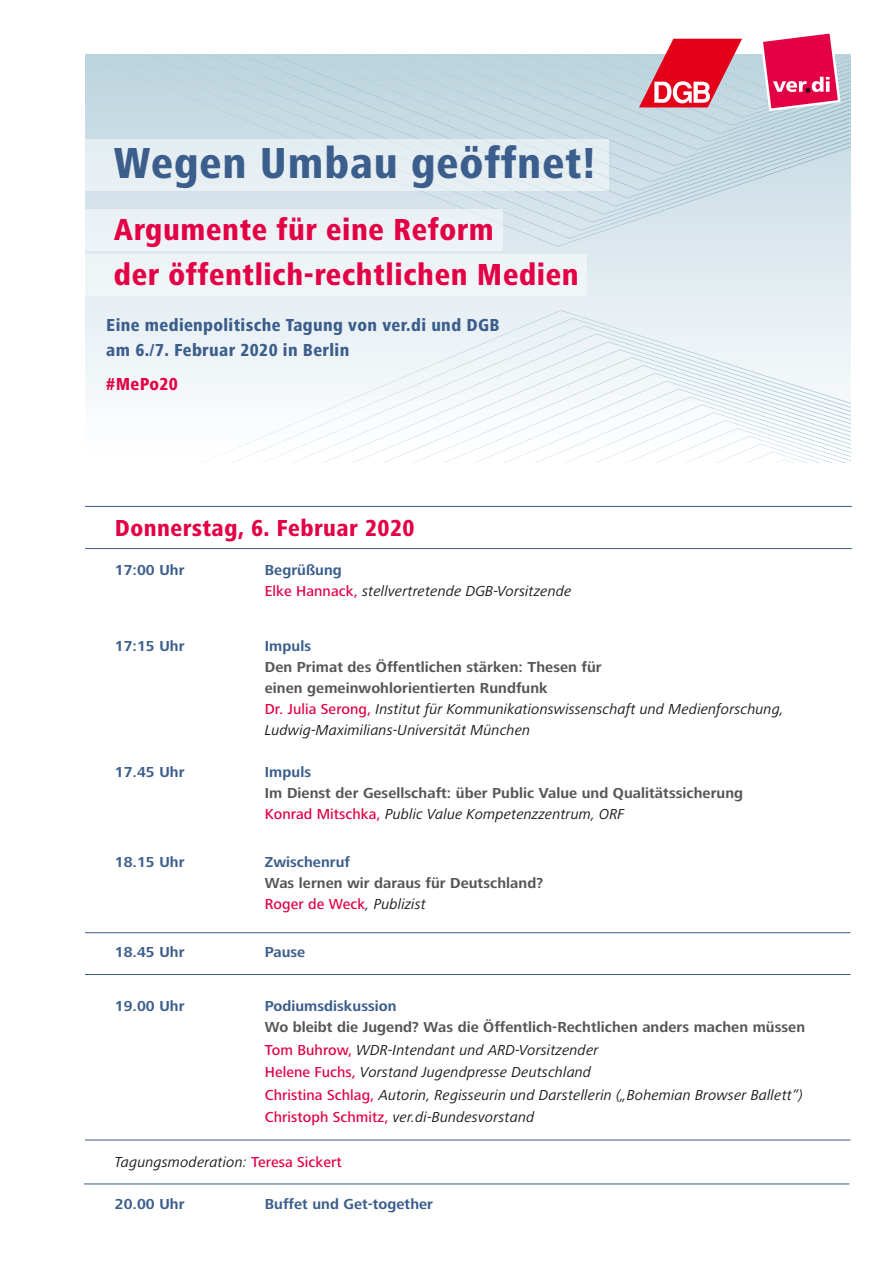
<style>
.page{position:relative;width:893px;height:1263px;background:#fff}
.page>*{position:absolute;margin:0;border:0;box-sizing:border-box;transform-origin:0 0}
.t1{font:800 condensed 45px "Frutiger Next LT";letter-spacing:.02em;color:#3b5e8c}
.t2{font:800 condensed 31.5px/45px "Frutiger Next LT";letter-spacing:.02em;color:#e30045}
.t3{font:800 condensed 24px "Frutiger Next LT";letter-spacing:.02em;color:#e30045}
.t4{font:800 condensed 18px/25.5px "Frutiger Next LT";letter-spacing:.02em;color:#3b5e8c}
.t5{font:800 condensed 18px "Frutiger Next LT";letter-spacing:.02em;color:#e30045}
.t6{font:italic 15px/21px "Frutiger Next LT";letter-spacing:.005em;color:#1a1a18}
.t7{font:700 15px/21px "Frutiger Next LT";letter-spacing:.005em;color:#565656}
.t8{font:700 15px "Frutiger Next LT";letter-spacing:.005em;color:#3b5e8c}
.s1{font-weight:700;font-style:normal;color:#3b5e8c}
.s2{font-weight:500;font-style:normal;color:#e30045}
.s3{font-weight:700;font-style:normal;color:#565656}
.s4{font-weight:500;color:#e30045}
.s5{font-weight:400;font-style:italic;color:#1a1a18}
</style>
<div class="page">
<div style="left:85px;top:54px;width:765px;height:403px;background:#e3edf1"></div>
<svg style="left:85px;top:54px;width:765px;height:193px"></svg>
<svg style="left:85px;top:310px;width:765px;height:152px;fill:#f1f6f8"></svg>
<hr style="left:85px;top:506px;width:767px;height:1px;background:#3b5e8c">
<hr style="left:85px;top:548px;width:767px;height:1px;background:#3b5e8c">
<svg style="left:441px;top:33px;width:409px;height:117px;background:#d1b7c6"></svg>
<hr style="left:85px;top:932px;width:765px;height:1px;background:#3b5e8c">
<hr style="left:85px;top:974px;width:765px;height:1px;background:#3b5e8c">
<hr style="left:85px;top:1140px;width:765px;height:1px;background:#3b5e8c">
<hr style="left:84px;top:1183px;width:765px;height:1px;background:#3b5e8c">
<div style="left:85px;top:140px;width:523px;height:51px;background:#e6eef2"></div>
<div style="left:85px;top:209px;width:418px;height:42px;background:#ecf2f5"></div>
<div style="left:85px;top:254px;width:502px;height:41px;background:#eff5f7"></div>
<h1 class="t1" style="left:113px;top:138px;width:484px">Wegen Umbau geöffnet!</h1>
<h2 class="t2" style="left:114px;top:207px;width:466px">Argumente für eine Reform<br>der öffentlich-rechtlichen Medien</h2>
<p class="t4" style="left:106px;top:312px;width:395px">Eine medienpolitische Tagung von ver.di und DGB am 6./7. Februar 2020 in Berlin</p>
<p class="t5" style="left:106px;top:374px;width:73px">#MePo20</p>
<h3 class="t3" style="left:115px;top:515px;width:301px">Donnerstag, 6. Februar 2020</h3>
<p class="t8" style="left:115px;top:562px;width:71px">17:00 Uhr</p>
<p class="t6" style="left:265px;top:560px;width:308px"><span class="s1">Begrüßung<br></span><span class="s2">Elke Hannack,</span> stellvertretende DGB-Vorsitzende</p>
<p class="t8" style="left:115px;top:638px;width:71px">17:15 Uhr</p>
<p class="t8" style="left:265px;top:638px;width:48px">Impuls</p>
<p class="t6" style="left:265px;top:657px;width:521px"><span class="s3">Den Primat des Öffentlichen stärken: Thesen für<br>einen gemeinwohlorientierten Rundfunk<br></span><span class="s2">Dr. Julia Serong,</span> Institut für Kommunikationswissenschaft und Medienforschung, Ludwig-Maximilians-Universität München</p>
<p class="t8" style="left:115px;top:764px;width:71px">17.45 Uhr</p>
<p class="t8" style="left:265px;top:764px;width:48px">Impuls</p>
<p class="t7" style="left:265px;top:783px;width:480px">Im Dienst der Gesellschaft: über Public Value und Qualitätssicherung<br><span class="s4">Konrad Mitschka,</span> <span class="s5">Public Value Kompetenzzentrum, ORF</span></p>
<p class="t8" style="left:115px;top:854px;width:71px">18.15 Uhr</p>
<p class="t8" style="left:265px;top:854px;width:87px">Zwischenruf</p>
<p class="t7" style="left:265px;top:873px;width:280px">Was lernen wir daraus für Deutschland?<br><span class="s4">Roger de Weck</span><span class="s5">, Publizist</span></p>
<p class="t8" style="left:115px;top:944px;width:71px">18.45 Uhr</p>
<p class="t8" style="left:265px;top:944px;width:42px">Pause</p>
<p class="t8" style="left:115px;top:998px;width:71px">19.00 Uhr</p>
<p class="t8" style="left:265px;top:998px;width:133px">Podiumsdiskussion</p>
<p class="t6" style="left:265px;top:1016px;width:542px;line-height:22.5px"><span class="s3">Wo bleibt die Jugend? Was die Öffentlich-Rechtlichen anders machen müssen </span><span class="s2">Tom Buhrow,</span> WDR-Intendant und ARD-Vorsitzender<br><span class="s2">Helene Fuchs,</span> Vorstand Jugendpresse Deutschland<br><span class="s2">Christina Schlag,</span> Autorin, Regisseurin und Darstellerin („Bohemian Browser Ballett“)<br><span class="s2">Christoph Schmitz,</span> ver.di-Bundesvorstand</p>
<p class="t6" style="left:115px;top:1152px;width:228px">Tagungsmoderation: <span class="s2">Teresa Sickert</span></p>
<p class="t8" style="left:115px;top:1196px;width:71px">20.00 Uhr</p>
<p class="t8" style="left:265px;top:1196px;width:170px">Buffet und Get-together</p>
</div>
